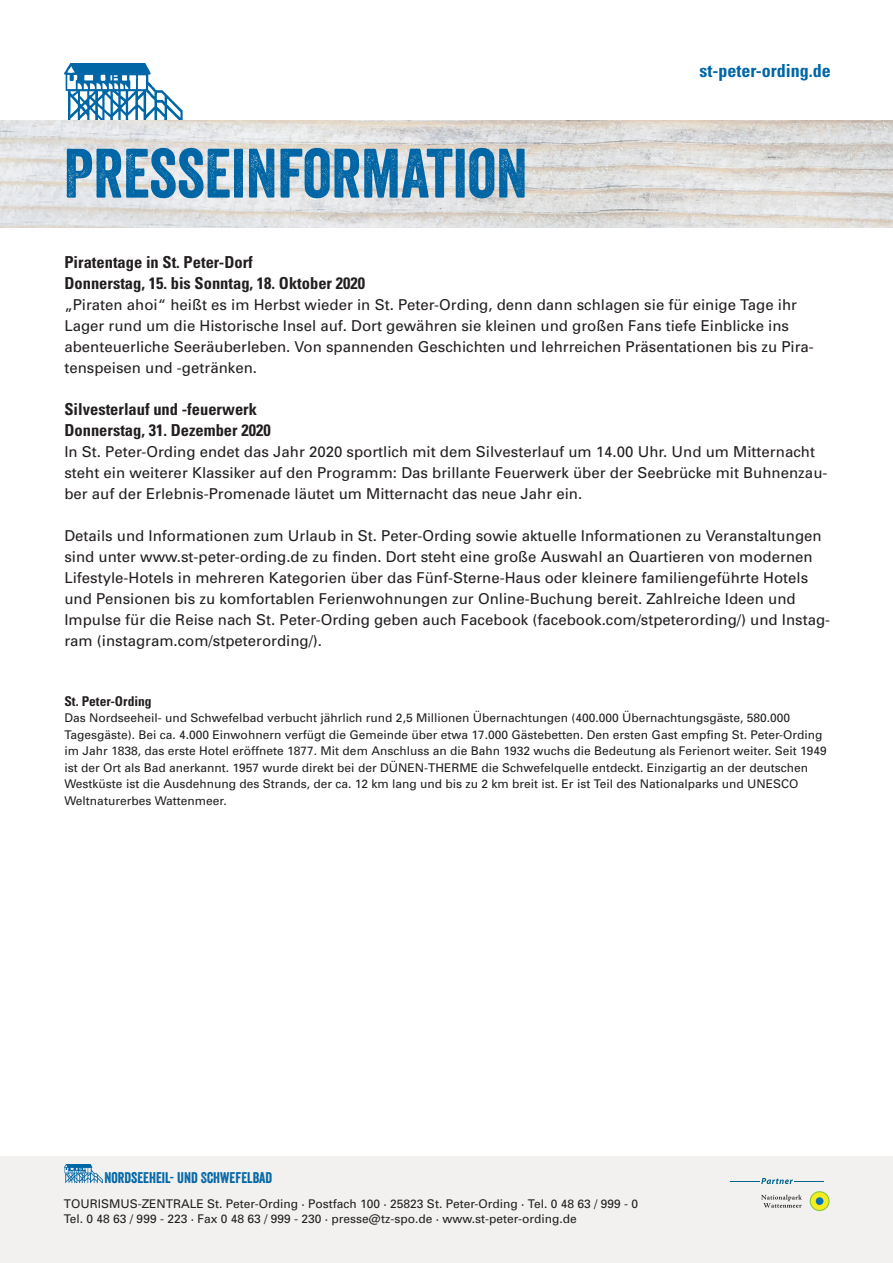
<style>
.page{position:relative;width:893px;height:1263px;background:#fff}
.page>*{position:absolute;margin:0;border:0;box-sizing:border-box;transform-origin:0 0}
.t1{font:67.5px "Veneer";color:#0166a5}
.t2{font:700 condensed 18px "Univers LT Std";color:#0166a5}
.t3{font:700 condensed 16.5px/21px "Univers";color:#231f20}
.t4{font:15px/21px "Univers";color:#231f20}
.t5{font:15px "Veneer";color:#0166a5}
.t6{font:700 condensed 13.5px "Univers";color:#231f20}
.t7{font:12px/16.5px "Univers";color:#231f20}
</style>
<div class="page">
<img style="left:65px;top:64px;width:123px;height:57px">
<img style="left:0;top:121px;width:892px;height:106px">
<div style="left:0;top:1157px;width:892px;height:106px;background:#f2f1f0"></div>
<img style="left:65px;top:1165px;width:38px;height:19px">
<hr style="left:730px;top:1181px;width:30px;height:1px;background:#01668f">
<svg style="left:761px;top:1178px;width:62px;height:6px"></svg>
<svg style="left:809px;top:1191px;width:20px;height:20px"></svg>
<div style="left:810px;top:1192px;width:18px;height:18px;background:#f5ed1e;border-radius:50%"></div>
<div style="left:815px;top:1197px;width:8px;height:8px;background:#0072bc;border-radius:50%"></div>
<svg style="left:761px;top:1195px;width:40px;height:13px"></svg>
<h1 class="t1" style="left:64px;top:149px;width:465px">PRESSEINFORMATION</h1>
<p class="t2" style="left:699px;top:62px;width:133px">st-peter-ording.de</p>
<p class="t3" style="left:64px;top:252px;width:302px">Piratentage in St. Peter-Dorf<br>Donnerstag, 15. bis Sonntag, 18. Oktober 2020</p>
<p class="t4" style="left:64px;top:296px;width:751px">„Piraten ahoi“ heißt es im Herbst wieder in St. Peter-Ording, denn dann schlagen sie für einige Tage ihr Lager rund um die Historische Insel auf. Dort gewähren sie kleinen und großen Fans tiefe Einblicke ins abenteuerliche Seeräuberleben. Von spannenden Geschichten und lehrreichen Präsentationen bis zu Pira&shy;tenspeisen und -getränken.</p>
<p class="t3" style="left:64px;top:399px;width:208px">Silvesterlauf und -feuerwerk<br>Donnerstag, 31. Dezember 2020</p>
<p class="t4" style="left:64px;top:443px;width:764px">In St. Peter-Ording endet das Jahr 2020 sportlich mit dem Silvesterlauf um 14.00 Uhr. Und um Mitternacht steht ein weiterer Klassiker auf den Programm: Das brillante Feuerwerk über der Seebrücke mit Buhnenzau&shy;ber auf der Erlebnis-Promenade läutet um Mitternacht das neue Jahr ein.</p>
<p class="t4" style="left:64px;top:527px;width:767px">Details und Informationen zum Urlaub in St. Peter-Ording sowie aktuelle Informationen zu Veranstaltungen sind unter www.st-peter-ording.de zu finden. Dort steht eine große Auswahl an Quartieren von modernen Lifestyle-Hotels in mehreren Kategorien über das Fünf-Sterne-Haus oder kleinere familiengeführte Hotels und Pensionen bis zu komfortablen Ferienwohnungen zur Online-Buchung bereit. Zahlreiche Ideen und Impulse für die Reise nach St. Peter-Ording geben auch Facebook (facebook.com/stpeterording/) und Instag&shy;ram (instagram.com/stpeterording/).</p>
<p class="t6" style="left:64px;top:696px;width:89px">St. Peter-Ording</p>
<p class="t7" style="left:64px;top:711px;width:763px">Das Nordseeheil- und Schwefelbad verbucht jährlich rund 2,5 Millionen Übernachtungen (400.000 Übernachtungsgäste, 580.000<br>Tagesgäste). Bei ca. 4.000 Einwohnern verfügt die Gemeinde über etwa 17.000 Gästebetten. Den ersten Gast empfing St. Peter-Ording im Jahr 1838, das erste Hotel eröffnete 1877. Mit dem Anschluss an die Bahn 1932 wuchs die Bedeutung als Ferienort weiter. Seit 1949 ist der Ort als Bad anerkannt. 1957 wurde direkt bei der DÜNEN-THERME die Schwefelquelle entdeckt. Einzigartig an der deutschen Westküste ist die Ausdehnung des Strands, der ca. 12 km lang und bis zu 2 km breit ist. Er ist Teil des Nationalparks und UNESCO Weltnaturerbes Wattenmeer.</p>
<p class="t5" style="left:105px;top:1172px;width:169px">NORDSEEHEIL- UND SCHWEFELBAD</p>
<p class="t7" style="left:64px;top:1198px;width:576px;line-height:14.4px">TOURISMUS-ZENTRALE St. Peter-Ording · Postfach 100 · 25823 St. Peter-Ording · Tel. 0 48 63 / 999 - 0<br>Tel. 0 48 63 / 999 - 223 · Fax 0 48 63 / 999 - 230 · presse@tz-spo.de · www.st-peter-ording.de</p>
</div>
